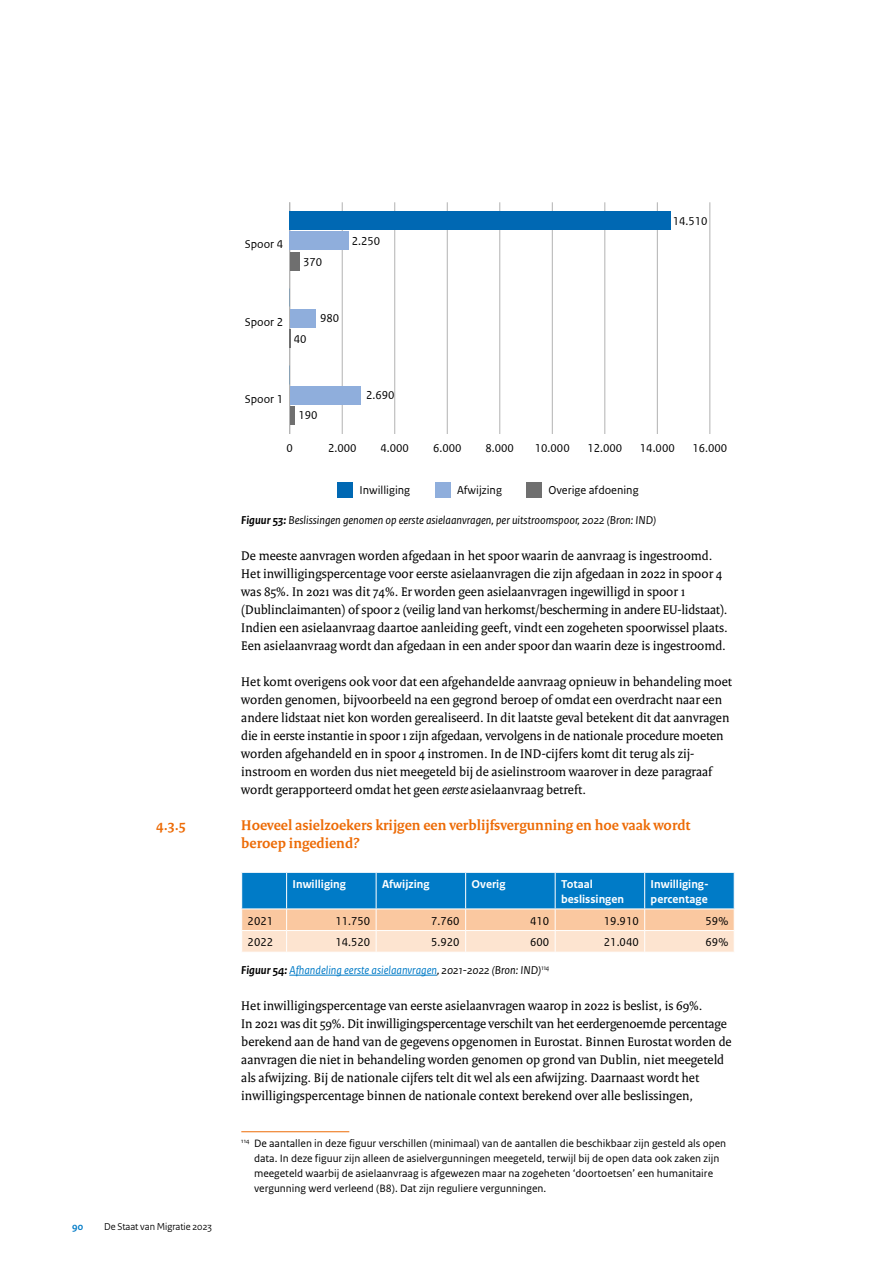
<style>
.page{position:relative;width:893px;height:1263px;background:#fff}
.page>*{position:absolute;margin:0;border:0;box-sizing:border-box;transform-origin:0 0}
._05_RO_Alineakop_Serif{font:700 15px/18px "Rijksoverheid Serif";color:#ed6b06}
._10_RO_Broodtekst_Serif{font:13.5px/18px "Rijksoverheid Serif";color:#000}
.t1{font:12px "Rijksoverheid Sans Text TT";color:#000}
.Figuurtitel{font:italic 12px "Rijksoverheid Sans Text";color:#000}
._31_RO_Tabel_Tussenkop{font:700 12px/15px "Rijksoverheid Sans Text";color:#fff}
.Figuurtitel-2{font:italic 12px "Rijksoverheid Sans Text";color:#007bc7}
._32_RO_Tabel_Broodtekst{font:12px "Rijksoverheid Sans Text";color:#000}
._14_RO_Voetnoot{font:11.25px/15px "Rijksoverheid Sans Text";color:#000}
.t2{font:10.5px "Rijksoverheid Sans Heading";color:#000}
.t3{font:700 10.5px "Rijksoverheid Sans Heading";color:#007bc7}
.s1{font-weight:700}
.s2{font-style:italic}
.s3{font-weight:700;color:#000}
.s4{color:#000}
</style>
<div class="page">
<hr style="left:289px;top:975px;width:148px;height:1px;background:#007bc7">
<hr style="left:342px;top:202px;width:1px;height:232px;background:#b2b2b2">
<hr style="left:394px;top:202px;width:1px;height:232px;background:#b2b2b2">
<hr style="left:447px;top:202px;width:1px;height:232px;background:#b2b2b2">
<hr style="left:499px;top:202px;width:1px;height:232px;background:#b2b2b2">
<hr style="left:552px;top:202px;width:1px;height:232px;background:#b2b2b2">
<hr style="left:604px;top:202px;width:1px;height:232px;background:#b2b2b2">
<hr style="left:657px;top:202px;width:1px;height:232px;background:#b2b2b2">
<hr style="left:709px;top:202px;width:1px;height:232px;background:#b2b2b2">
<hr style="left:289px;top:202px;width:1px;height:232px;background:#b2b2b2">
<div style="left:290px;top:252px;width:9px;height:19px;background:#6f6f6f"></div>
<svg style="left:290px;top:329px;width:1px;height:19px"></svg>
<div style="left:290px;top:407px;width:5px;height:18px;background:#6f6f6f"></div>
<div style="left:290px;top:232px;width:59px;height:18px;background:#8faedc"></div>
<div style="left:290px;top:309px;width:25px;height:18px;background:#8faedc"></div>
<div style="left:290px;top:386px;width:70px;height:19px;background:#8faedc"></div>
<div style="left:290px;top:211px;width:381px;height:19px;background:#0068b3"></div>
<div style="left:526px;top:482px;width:16px;height:16px;background:#6f6f6f"></div>
<div style="left:435px;top:482px;width:15px;height:16px;background:#8faedc"></div>
<div style="left:337px;top:482px;width:16px;height:16px;background:#0068b3"></div>
<svg style="left:241px;top:872px;width:494px;height:80px;background:#8db0c2"></svg>
<hr style="left:241px;top:1131px;width:108px;height:1px;background:#ed6b06">
<p class="t1" style="left:673px;top:214px;width:36px">14.510</p>
<p class="t1" style="left:245px;top:237px;width:40px">Spoor 4</p>
<p class="t1" style="left:352px;top:234px;width:30px">2.250</p>
<p class="t1" style="left:303px;top:255px;width:21px">370</p>
<p class="t1" style="left:245px;top:315px;width:40px">Spoor 2</p>
<p class="t1" style="left:320px;top:311px;width:21px">980</p>
<p class="t1" style="left:294px;top:332px;width:14px">40</p>
<p class="t1" style="left:245px;top:392px;width:40px">Spoor 1</p>
<p class="t1" style="left:366px;top:388px;width:30px">2.690</p>
<p class="t1" style="left:298px;top:408px;width:21px">190</p>
<p class="t1" style="left:287px;top:442px;width:8px">0</p>
<p class="t1" style="left:328px;top:442px;width:30px">2.000</p>
<p class="t1" style="left:380px;top:442px;width:30px">4.000</p>
<p class="t1" style="left:433px;top:442px;width:30px">6.000</p>
<p class="t1" style="left:486px;top:442px;width:30px">8.000</p>
<p class="t1" style="left:535px;top:442px;width:36px">10.000</p>
<p class="t1" style="left:587px;top:442px;width:36px">12.000</p>
<p class="t1" style="left:640px;top:442px;width:36px">14.000</p>
<p class="t1" style="left:692px;top:442px;width:36px">16.000</p>
<p class="t1" style="left:359px;top:483px;width:52px">Inwilliging</p>
<p class="t1" style="left:457px;top:483px;width:46px">Afwijzing</p>
<p class="t1" style="left:548px;top:483px;width:92px">Overige afdoening</p>
<p class="Figuurtitel" style="left:241px;top:513px;width:417px"><span class="s1">Figuur 53:</span> Beslissingen genomen op eerste asielaanvragen, per uitstroomspoor, 2022 (Bron: IND)</p>
<p class="_10_RO_Broodtekst_Serif" style="left:241px;top:546px;width:488px">De meeste aanvragen worden afgedaan in het spoor waarin de aanvraag is ingestroomd.<br>Het inwilligingspercentage voor eerste asielaanvragen die zijn afgedaan in 2022 in spoor 4 was 85%. In 2021 was dit 74%. Er worden geen asielaanvragen ingewilligd in spoor 1 (Dublinclaimanten) of spoor 2 (veilig land van herkomst/bescherming in andere EU-lidstaat).<br>Indien een asielaanvraag daartoe aanleiding geeft, vindt een zogeheten spoorwissel plaats.<br>Een asielaanvraag wordt dan afgedaan in een ander spoor dan waarin deze is ingestroomd.</p>
<p class="_10_RO_Broodtekst_Serif" style="left:241px;top:672px;width:492px">Het komt overigens ook voor dat een afgehandelde aanvraag opnieuw in behandeling moet worden genomen, bijvoorbeeld na een gegrond beroep of omdat een overdracht naar een andere lidstaat niet kon worden gerealiseerd. In dit laatste geval betekent dit dat aanvragen die in eerste instantie in spoor 1 zijn afgedaan, vervolgens in de nationale procedure moeten worden afgehandeld en in spoor 4 instromen. In de IND-cijfers komt dit terug als zij&shy;instroom en worden dus niet meegeteld bij de asielinstroom waarover in deze paragraaf wordt gerapporteerd omdat het geen <span class="s2">eerste</span> asielaanvraag betreft.</p>
<h4 class="_05_RO_Alineakop_Serif" style="left:156px;top:816px;width:31px">4.3.5</h4>
<h4 class="_05_RO_Alineakop_Serif" style="left:241px;top:816px;width:451px">Hoeveel asielzoekers krijgen een verblijfsvergunning en hoe vaak wordt beroep ingediend?</h4>
<p class="_31_RO_Tabel_Tussenkop" style="left:293px;top:877px;width:55px">Inwilliging</p>
<p class="_31_RO_Tabel_Tussenkop" style="left:382px;top:877px;width:49px">Afwijzing</p>
<p class="_31_RO_Tabel_Tussenkop" style="left:472px;top:877px;width:35px">Overig</p>
<p class="_31_RO_Tabel_Tussenkop" style="left:561px;top:877px;width:64px">Totaal beslissingen</p>
<p class="_31_RO_Tabel_Tussenkop" style="left:651px;top:877px;width:59px">Inwilliging&shy;percentage</p>
<p class="_32_RO_Tabel_Broodtekst" style="left:248px;top:914px;width:27px">2021</p>
<p class="_32_RO_Tabel_Broodtekst" style="left:335px;top:914px;width:36px">11.750</p>
<p class="_32_RO_Tabel_Broodtekst" style="left:431px;top:914px;width:30px">7.760</p>
<p class="_32_RO_Tabel_Broodtekst" style="left:530px;top:914px;width:21px">410</p>
<p class="_32_RO_Tabel_Broodtekst" style="left:604px;top:914px;width:36px">19.910</p>
<p class="_32_RO_Tabel_Broodtekst" style="left:706px;top:914px;width:24px">59%</p>
<p class="_32_RO_Tabel_Broodtekst" style="left:248px;top:935px;width:27px">2022</p>
<p class="_32_RO_Tabel_Broodtekst" style="left:335px;top:935px;width:36px">14.520</p>
<p class="_32_RO_Tabel_Broodtekst" style="left:431px;top:935px;width:30px">5.920</p>
<p class="_32_RO_Tabel_Broodtekst" style="left:530px;top:935px;width:21px">600</p>
<p class="_32_RO_Tabel_Broodtekst" style="left:604px;top:935px;width:36px">21.040</p>
<p class="_32_RO_Tabel_Broodtekst" style="left:706px;top:935px;width:24px">69%</p>
<p class="Figuurtitel-2" style="left:241px;top:963px;width:309px"><span class="s3">Figuur 54:</span> Afhandeling eerste asielaanvragen<span class="s4">, 2021-2022 (Bron: IND)</span><sup>114</sup></p>
<p class="_10_RO_Broodtekst_Serif" style="left:241px;top:996px;width:492px">Het inwilligingspercentage van eerste asielaanvragen waarop in 2022 is beslist, is 69%.<br>In 2021 was dit 59%. Dit inwilligingspercentage verschilt van het eerdergenoemde percentage berekend aan de hand van de gegevens opgenomen in Eurostat. Binnen Eurostat worden de aanvragen die niet in behandeling worden genomen op grond van Dublin, niet meegeteld als afwijzing. Bij de nationale cijfers telt dit wel als een afwijzing. Daarnaast wordt het inwilligingspercentage binnen de nationale context berekend over alle beslissingen,</p>
<p class="_14_RO_Voetnoot" style="left:254px;top:1136px;width:474px;text-indent:-13px"><sup>114</sup> De aantallen in deze figuur verschillen (minimaal) van de aantallen die beschikbaar zijn gesteld als open data. In deze figuur zijn alleen de asielvergunningen meegeteld, terwijl bij de open data ook zaken zijn meegeteld waarbij de asielaanvraag is afgewezen maar na zogeheten ‘doortoetsen’ een humanitaire vergunning werd verleend (B8). Dat zijn reguliere vergunningen.</p>
<p class="t3" style="left:72px;top:1221px;width:12px">90</p>
<p class="t2" style="left:104px;top:1221px;width:109px">De Staat van Migratie 2023</p>
</div>
